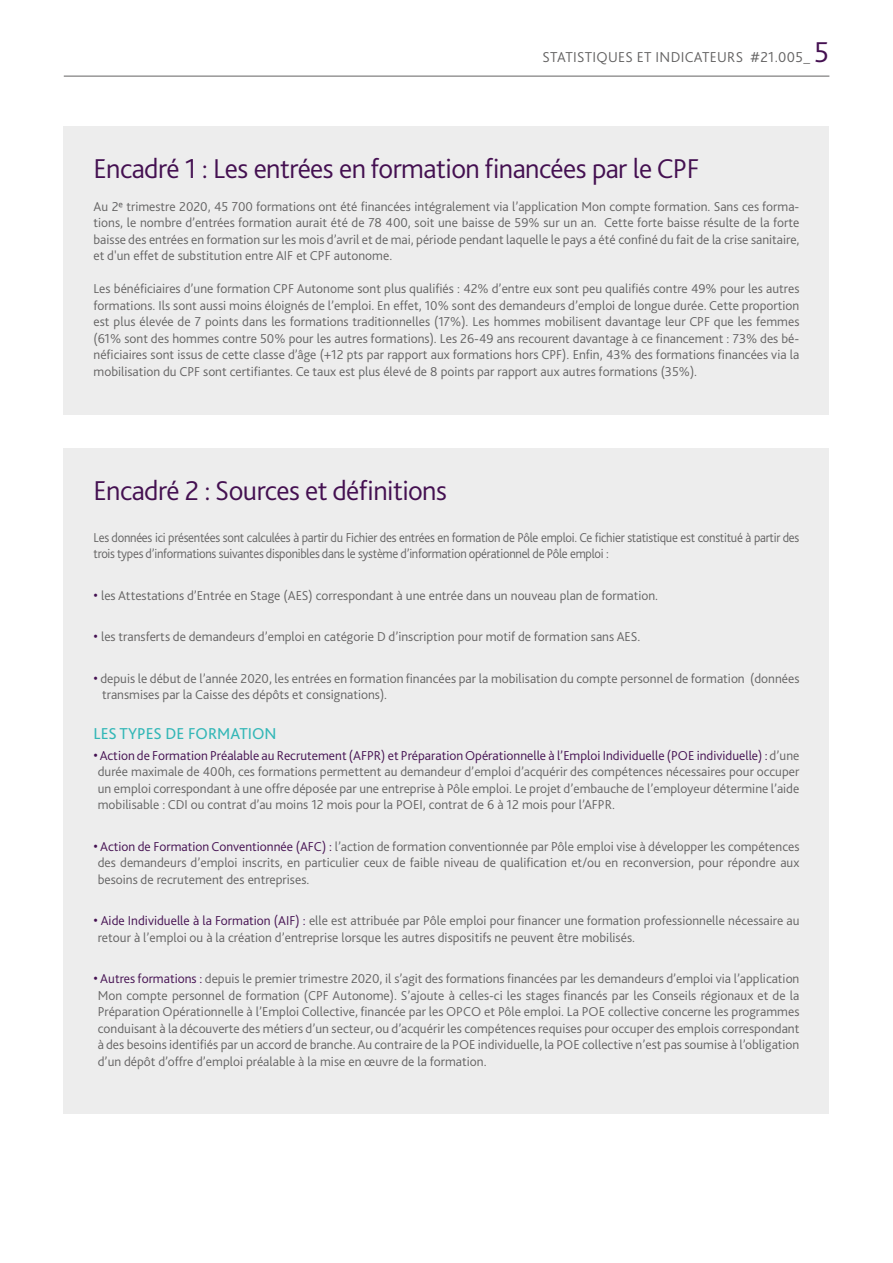
<style>
.page{position:relative;width:893px;height:1263px;background:#fff}
.page>*{position:absolute;margin:0;border:0;box-sizing:border-box;transform-origin:0 0}
.t1{font:300 28.5px "Bliss 2";letter-spacing:-.02em;color:#441051}
.t2{font:16.5px "Bliss 2";color:#33b7b7}
.t3{font:300 15px "Bliss 2";letter-spacing:.02em;color:#646363}
.t4{font:300 13.5px/16.5px "Bliss 2";color:#646363;text-align:justify}
.t5{font:300 13.5px/16.5px "Bliss 2";letter-spacing:-.02em;color:#646363;scale:.94 1}
.s1{font-size:30px;color:#441051}
.s2{font-size:15px;color:#441051}
.s3{color:#441051}
</style>
<div class="page">
<hr style="left:64px;top:76px;width:765px;height:1px;background:#646363">
<div style="left:64px;top:126px;width:765px;height:289px;background:#ededed"></div>
<div style="left:64px;top:449px;width:765px;height:665px;background:#ededed"></div>
<p class="t3" style="left:543px;top:47px;width:288px">STATISTIQUES ET INDICATEURS #21.005_ <span class="s1">5</span></p>
<h1 class="t1" style="left:94px;top:150px;width:607px">Encadré 1 : Les entrées en formation financées par le CPF</h1>
<p class="t4" style="left:94px;top:198px;width:707px">Au 2e trimestre 2020, 45 700 formations ont été financées intégralement via l’application Mon compte formation. Sans ces forma&shy;tions, le nombre d’entrées formation aurait été de 78 400, soit une baisse de 59% sur un an. Cette forte baisse résulte de la forte baisse des entrées en formation sur les mois d’avril et de mai, période pendant laquelle le pays a été confiné du fait de la crise sanitaire, et d'un effet de substitution entre AIF et CPF autonome.</p>
<p class="t4" style="left:94px;top:280px;width:707px">Les bénéficiaires d’une formation CPF Autonome sont plus qualifiés : 42% d’entre eux sont peu qualifiés contre 49% pour les autres formations. Ils sont aussi moins éloignés de l’emploi. En effet, 10% sont des demandeurs d’emploi de longue durée. Cette proportion est plus élevée de 7 points dans les formations traditionnelles (17%). Les hommes mobilisent davantage leur CPF que les femmes (61% sont des hommes contre 50% pour les autres formations). Les 26-49 ans recourent davantage à ce financement : 73% des bé&shy;néficiaires sont issus de cette classe d’âge (+12 pts par rapport aux formations hors CPF). Enfin, 43% des formations financées via la mobilisation du CPF sont certifiantes. Ce taux est plus élevé de 8 points par rapport aux autres formations (35%).</p>
<h1 class="t1" style="left:94px;top:473px;width:355px">Encadré 2 : Sources et définitions</h1>
<p class="t5" style="left:94px;top:529px;width:752px">Les données ici présentées sont calculées à partir du Fichier des entrées en formation de Pôle emploi. Ce fichier statistique est constitué à partir des trois types d’informations suivantes disponibles dans le système d’information opérationnel de Pôle emploi :</p>
<p class="t4" style="left:94px;top:587px;width:566px"><span class="s2">•</span> les Attestations d’Entrée en Stage (AES) correspondant à une entrée dans un nouveau plan de formation.</p>
<p class="t4" style="left:94px;top:628px;width:548px"><span class="s2">•</span> les transferts de demandeurs d’emploi en catégorie D d’inscription pour motif de formation sans AES.</p>
<p class="t4" style="left:102px;top:670px;width:699px;text-indent:-9px"><span class="s2">•</span> depuis le début de l’année 2020, les entrées en formation financées par la mobilisation du compte personnel de formation (données transmises par la Caisse des dépôts et consignations).</p>
<p class="t2" style="left:94px;top:723px;width:185px">LES TYPES DE FORMATION</p>
<p class="t4" style="left:98px;top:747px;width:703px;text-indent:-4px"><span class="s2">•</span> <span class="s3">Action de Formation Préalable au Recrutement (AFPR) et Préparation Opérationnelle à l’Emploi Individuelle (POE individuelle) :</span> d’une durée maximale de 400h, ces formations permettent au demandeur d’emploi d’acquérir des compétences nécessaires pour occuper un emploi correspondant à une offre déposée par une entreprise à Pôle emploi. Le projet d’embauche de l’employeur détermine l’aide mobilisable : CDI ou contrat d’au moins 12 mois pour la POEI, contrat de 6 à 12 mois pour l’AFPR.</p>
<p class="t4" style="left:98px;top:838px;width:703px;text-indent:-4px"><span class="s2">•</span> <span class="s3">Action de Formation Conventionnée (AFC) :</span> l’action de formation conventionnée par Pôle emploi vise à développer les compétences des demandeurs d’emploi inscrits, en particulier ceux de faible niveau de qualification et/ou en reconversion, pour répondre aux besoins de recrutement des entreprises.</p>
<p class="t4" style="left:98px;top:913px;width:703px;text-indent:-4px"><span class="s2">•</span> <span class="s3">Aide Individuelle à la Formation (AIF) :</span> elle est attribuée par Pôle emploi pour financer une formation professionnelle nécessaire au retour à l’emploi ou à la création d’entreprise lorsque les autres dispositifs ne peuvent être mobilisés.</p>
<p class="t4" style="left:98px;top:971px;width:703px;text-indent:-4px"><span class="s2">•</span> <span class="s3">Autres formations :</span> depuis le premier trimestre 2020, il s’agit des formations financées par les demandeurs d’emploi via l’application Mon compte personnel de formation (CPF Autonome). S’ajoute à celles-ci les stages financés par les Conseils régionaux et de la Préparation Opérationnelle à l’Emploi Collective, financée par les OPCO et Pôle emploi. La POE collective concerne les programmes conduisant à la découverte des métiers d’un secteur, ou d’acquérir les compétences requises pour occuper des emplois correspondant à des besoins identifiés par un accord de branche. Au contraire de la POE individuelle, la POE collective n’est pas soumise à l’obligation d’un dépôt d’offre d’emploi préalable à la mise en œuvre de la formation.</p>
</div>
